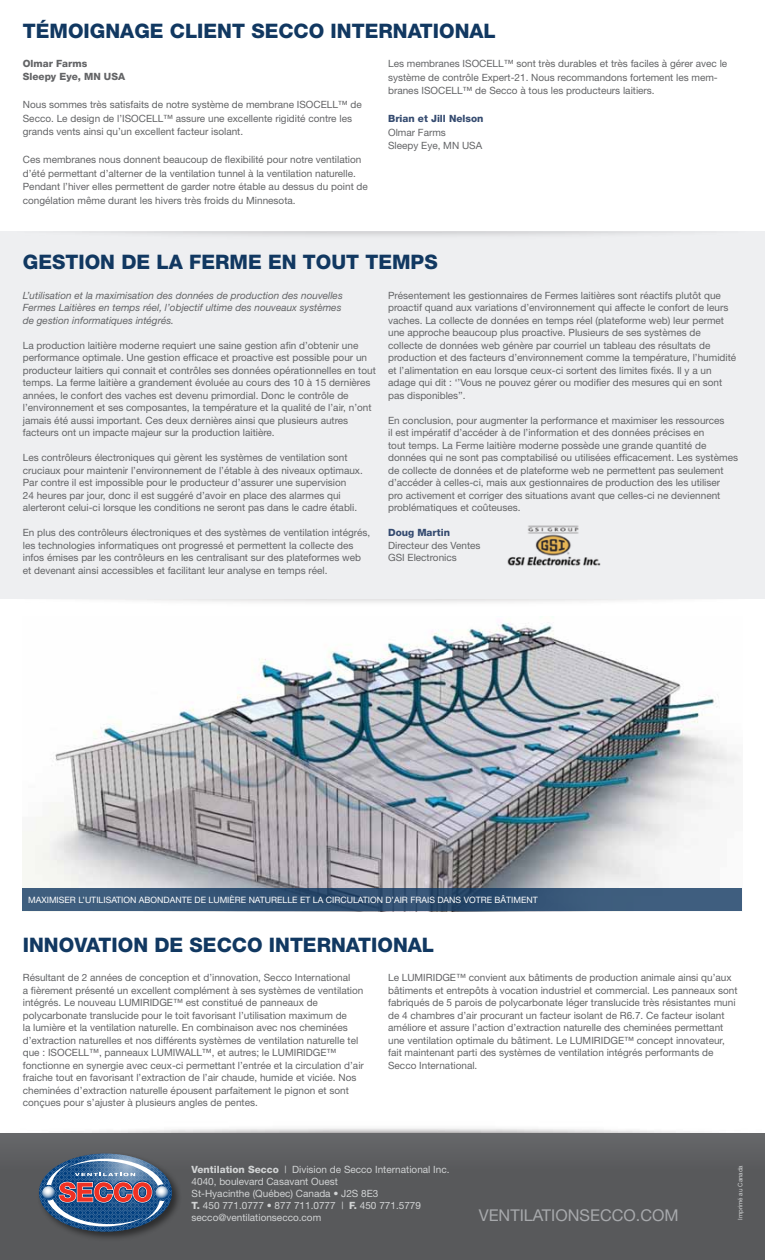
<style>
.page{position:relative;width:765px;height:1260px;background:#fff}
.page>*{position:absolute;margin:0;border:0;box-sizing:border-box;transform-origin:0 0}
.t1{font:800 20px "Helvetica Neue";color:#113861}
.t2{font:16.25px "Helvetica Neue";color:#a7a9ac}
.t3{font:10px/12.5px "Helvetica Neue";color:#636466}
.t4{font:10px/12px "Helvetica Neue";color:#d1d3d4}
.t5{font:italic 10px/12.5px "Helvetica Neue";color:#636466}
.t6{font:800 10px "Helvetica Neue";color:#354b70}
.t7{font:800 10px/13.8px "Helvetica Neue";color:#636466}
.t8{font:8.75px "Helvetica Neue";color:#fff}
.t9{font:6.25px "Helvetica Neue";color:#d1d3d4}
.s1{font-weight:800}
</style>
<div class="page">
<div style="left:0;top:231px;width:765px;height:367px;background:#eeeff1"></div>
<div style="left:0;top:1133px;width:765px;height:127px;background:linear-gradient(to right,#5c5d5f,#595a5c)"></div>
<div style="left:37px;top:1151px;width:145px;height:91px;background:#000;opacity:.5"></div>
<svg style="left:39px;top:1154px;width:133px;height:78px"></svg>
<img style="left:22px;top:617px;width:720px;height:272px">
<svg style="left:22px;top:889px;width:720px;height:22px;fill:#395879"></svg>
<img style="left:507px;top:525px;width:94px;height:41px">
<h1 class="t1" style="left:23px;top:19px;width:42px">TÉmoignage</h1>
<h1 class="t1" style="left:170px;top:19px;width:14px">client</h1>
<h1 class="t1" style="left:251px;top:19px;width:93px">SECCO international</h1>
<p class="t7" style="left:23px;top:56px;width:104px">Olmar Farms<br>Sleepy Eye, MN USA</p>
<p class="t3" style="left:23px;top:97px;width:341px;line-height:13.8px">Nous sommes très satisfaits de notre système de membrane ISOCELL™ de<br>Secco. Le design de l’ISOCELL™ assure une excellente rigidité contre les grands vents ainsi qu’un excellent facteur isolant.</p>
<p class="t3" style="left:23px;top:152px;width:347px;line-height:13.8px">Ces membranes nous donnent beaucoup de flexibilité pour notre ventilation d’été permettant d’alterner de la ventilation tunnel à la ventilation naturelle.<br>Pendant l’hiver elles permettent de garder notre étable au dessus du point de congélation même durant les hivers très froids du Minnesota.</p>
<p class="t3" style="left:388px;top:56px;width:341px;line-height:13.8px">Les membranes ISOCELL™ sont très durables et très faciles à gérer avec le système de contrôle Expert-21. Nous recommandons fortement les mem&shy;branes ISOCELL™ de Secco à tous les producteurs laitiers.</p>
<p class="t6" style="left:388px;top:112px;width:97px">Brian et Jill Nelson</p>
<p class="t3" style="left:388px;top:125px;width:96px;line-height:13.8px">Olmar Farms<br>Sleepy Eye, MN USA</p>
<h1 class="t1" style="left:23px;top:250px;width:416px">GESTION DE LA FERME EN TOUT TEMPS</h1>
<p class="t5" style="left:23px;top:289px;width:322px">L’utilisation et la maximisation des données de production des nouvelles<br>Fermes Laitières en temps réel, l’objectif ultime des nouveaux systèmes de gestion informatiques intégrés.</p>
<p class="t3" style="left:23px;top:339px;width:355px">La production laitière moderne requiert une saine gestion afin d’obtenir une performance optimale. Une gestion efficace et proactive est possible pour un producteur laitiers qui connait et contrôles ses données opérationnelles en tout temps. La ferme laitière a grandement évoluée au cours des 10 à 15 dernières années, le confort des vaches est devenu primordial. Donc le contrôle de l’environnement et ses composantes, la température et la qualité de l’air, n’ont jamais été aussi important. Ces deux dernières ainsi que plusieurs autres facteurs ont un impacte majeur sur la production laitière.</p>
<p class="t3" style="left:23px;top:451px;width:342px">Les contrôleurs électroniques qui gèrent les systèmes de ventilation sont cruciaux pour maintenir l’environnement de l’étable à des niveaux optimaux.<br>Par contre il est impossible pour le producteur d’assurer une supervision<br>24 heures par jour, donc il est suggéré d’avoir en place des alarmes qui alerteront celui-ci lorsque les conditions ne seront pas dans le cadre établi.</p>
<p class="t3" style="left:23px;top:526px;width:349px">En plus des contrôleurs électroniques et des systèmes de ventilation intégrés, les technologies informatiques ont progressé et permettent la collecte des infos émises par les contrôleurs en les centralisant sur des plateformes web et devenant ainsi accessibles et facilitant leur analyse en temps réel.</p>
<p class="t3" style="left:388px;top:289px;width:350px">Présentement les gestionnaires de Fermes laitières sont réactifs plutôt que proactif quand aux variations d’environnement qui affecte le confort de leurs vaches. La collecte de données en temps réel (plateforme web) leur permet une approche beaucoup plus proactive. Plusieurs de ses systèmes de collecte de données web génère par courriel un tableau des résultats de production et des facteurs d’environnement comme la température, l’humidité et l’alimentation en eau lorsque ceux-ci sortent des limites fixés. Il y a un adage qui dit : ‘’Vous ne pouvez gérer ou modifier des mesures qui en sont pas disponibles’’.</p>
<p class="t3" style="left:388px;top:414px;width:351px">En conclusion, pour augmenter la performance et maximiser les ressources<br>il est impératif d’accéder à de l’information et des données précises en<br>tout temps. La Ferme laitière moderne possède une grande quantité de données qui ne sont pas comptabilisé ou utilisées efficacement. Les systèmes de collecte de données et de plateforme web ne permettent pas seulement d’accéder à celles-ci, mais aux gestionnaires de production des les utiliser<br>pro activement et corriger des situations avant que celles-ci ne deviennent problématiques et coûteuses.</p>
<p class="t6" style="left:388px;top:527px;width:63px">Doug Martin</p>
<p class="t3" style="left:388px;top:539px;width:94px">Directeur des Ventes<br>GSI Electronics</p>
<p class="t8" style="left:28px;top:895px;width:25px">Maximiser</p>
<p class="t8" style="left:78px;top:895px;width:19px">l’utilisation</p>
<p class="t8" style="left:139px;top:895px;width:19px">abondante</p>
<p class="t8" style="left:195px;top:895px;width:61px">de lumière nat</p>
<p class="t8" style="left:265px;top:895px;width:13px">urelle</p>
<p class="t8" style="left:300px;top:895px;width:32px">etlacirc</p>
<p class="t8" style="left:347px;top:895px;width:13px">ulation</p>
<p class="t8" style="left:385px;top:895px;width:15px">d’air</p>
<p class="t8" style="left:410px;top:895px;width:6px">frais</p>
<p class="t8" style="left:437px;top:895px;width:7px">dans</p>
<p class="t8" style="left:464px;top:895px;width:7px">votre</p>
<p class="t8" style="left:494px;top:895px;width:18px">bâtiment</p>
<h1 class="t1" style="left:23px;top:933px;width:413px">INNOVATION DE SECCO INTERNATIONAL</h1>
<p class="t3" style="left:388px;top:971px;width:351px">Le LUMIRIDGE™ convient aux bâtiments de production animale ainsi qu’aux bâtiments et entrepôts à vocation industriel et commercial. Les panneaux sont fabriqués de 5 parois de polycarbonate léger translucide très résistantes muni de 4 chambres d’air procurant un facteur isolant de R6.7. Ce facteur isolant améliore et assure l’action d’extraction naturelle des cheminées permettant une ventilation optimale du bâtiment. Le LUMIRIDGE™ concept innovateur, fait maintenant parti des systèmes de ventilation intégrés performants de Secco International.</p>
<p class="t3" style="left:23px;top:971px;width:343px">Résultant de 2 années de conception et d’innovation, Secco International<br>a fièrement présenté un excellent complément à ses systèmes de ventilation intégrés. Le nouveau LUMIRIDGE™ est constitué de panneaux de polycarbonate translucide pour le toit favorisant l’utilisation maximum de<br>la lumière et la ventilation naturelle. En combinaison avec nos cheminées d’extraction naturelles et nos différents systèmes de ventilation naturelle tel que : ISOCELL™, panneaux LUMIWALL™, et autres; le LUMIRIDGE™ fonctionne en synergie avec ceux-ci permettant l’entrée et la circulation d’air fraiche tout en favorisant l’extraction de l’air chaude, humide et viciée. Nos cheminées d’extraction naturelle épousent parfaitement le pignon et sont conçues pour s’ajuster à plusieurs angles de pentes.</p>
<p class="t4" style="left:192px;top:1163px;width:259px"><span class="s1">Ventilation Secco</span> | Division de Secco International Inc.<br>4040, boulevard Casavant Ouest<br>St-Hyacinthe (Québec) Canada • J2S 8E3<br><span class="s1">T.</span> 450 771.0777 • 877 711.0777 | <span class="s1">F.</span> 450 771.5779 secco@ventilationsecco.com</p>
<h2 class="t2" style="left:479px;top:1205px;width:11px">ventilationsecco</h2>
<h2 class="t2" style="left:636px;top:1205px;width:18px">.com</h2>
<p class="t9" style="left:737px;top:1220px;width:56px;rotate:-90deg">Imprimé au Canada</p>
</div>
